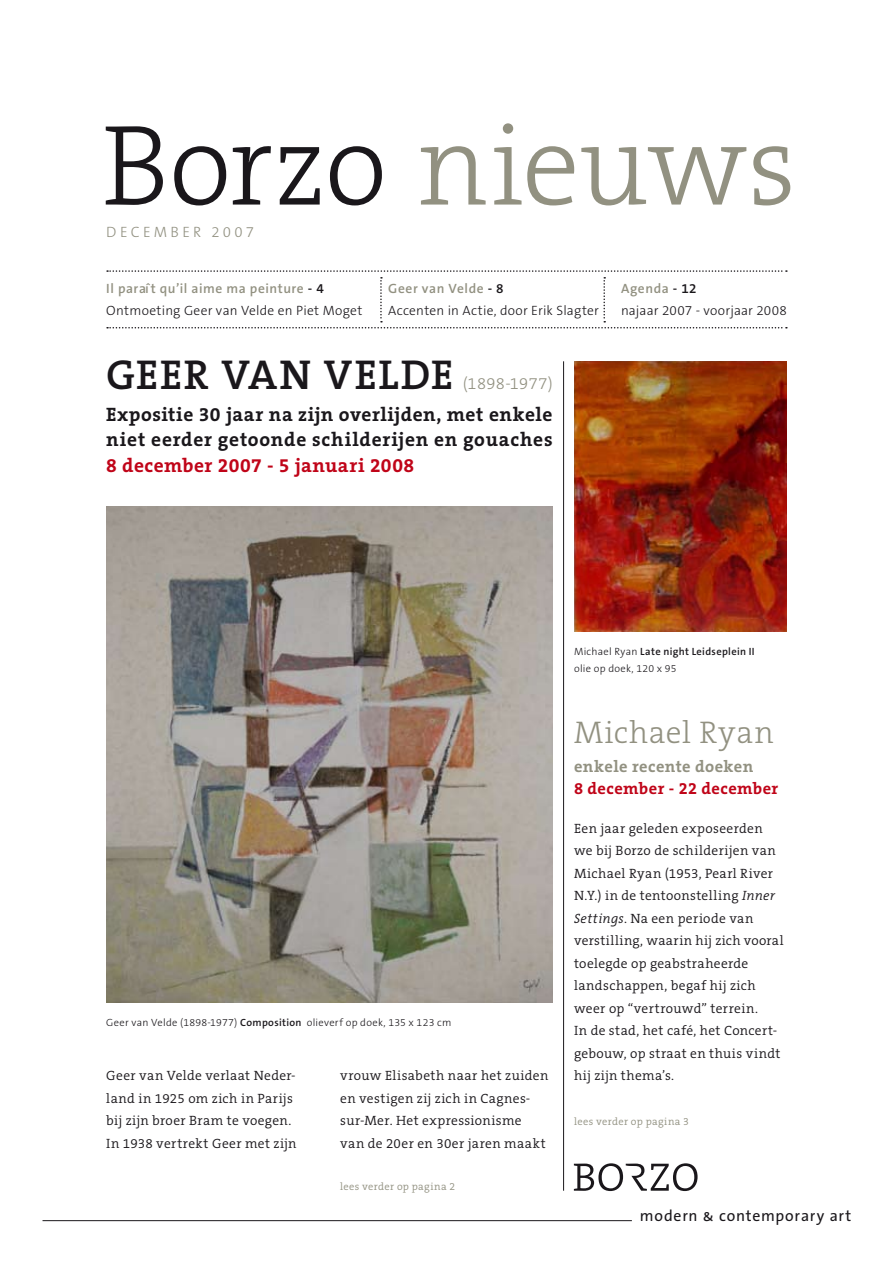
<style>
.page{position:relative;width:893px;height:1263px;background:#fff}
.page>*{position:absolute;margin:0;border:0;box-sizing:border-box;transform-origin:0 0}
.t1{font:300 115.5px "The Serif B3";letter-spacing:-.005em;color:#929181}
.t2{font:600 42px "The Serif B6";letter-spacing:.03em;color:#1a171b}
.t3{font:300 31.5px "The Serif B3";letter-spacing:.02em;color:#929181}
.t4{font:700 19.5px/25.5px "The Serif B7";letter-spacing:.03em;color:#1a171b}
.t5{font:700 19.5px "The Serif B7";letter-spacing:.02em;color:#c00418}
.t6{font:700 16.5px "The Serif B7";letter-spacing:.02em;color:#c00418}
.t7{font:700 16.5px "The Serif B7";letter-spacing:.02em;color:#929181}
.t8{font:300 16.5px "The Serif B3";letter-spacing:.025em;color:#929181}
.t9{font:15.75px "The Sans B5 Plain";letter-spacing:.05em;color:#1a171b}
.t10{font:300 15px "The Sans B3";letter-spacing:.215em;color:#929181}
.t11{font:300 13.5px/22.5px "The Serif B4";letter-spacing:.03em;color:#1a171b}
.t12{font:300 13.5px "The Sans B3";letter-spacing:.015em;color:#1a171b}
.t13{font:600 13.5px "The Sans B6";letter-spacing:.04em;color:#929181}
.t14{font:300 10.5px "The Sans B3";letter-spacing:.025em;color:#1a171b}
.t15{font:300 10.5px "The Serif B4";letter-spacing:.035em;color:#929181}
.t16{font:600 10.5px "The Sans B6";letter-spacing:.03em;color:#1a171b}
.s1{color:#1a171b}
.s2{font-family:"The Sans B3";font-weight:300}
.s3{font-family:"The Sans OT6";font-weight:600}
.s4{font-style:italic}
.s5{font-family:"The Sans Caps"}
</style>
<div class="page">
<svg style="left:574px;top:1163px;width:124px;height:28px"></svg>
<hr style="left:43px;top:1220px;width:589px;height:1px;background:#1a171b">
<svg style="left:107px;top:270px;width:680px;height:58px"></svg>
<hr style="left:563px;top:361px;width:1px;height:830px;background:#1a171b">
<img style="left:106px;top:506px;width:447px;height:496px">
<img style="left:574px;top:361px;width:213px;height:270px">
<h1 class="t1" style="left:102px;top:103px;width:696px"><span class="s1">Borzo</span> nieuws</h1>
<p class="t10" style="left:106px;top:224px;width:149px">DECEMBER 2007</p>
<p class="t13" style="left:106px;top:281px;width:219px">Il paraît qu’il aime ma peinture <span class="s1">- 4</span></p>
<p class="t12" style="left:106px;top:303px;width:258px">Ontmoeting Geer van Velde en Piet Moget</p>
<p class="t13" style="left:388px;top:281px;width:117px">Geer van Velde <span class="s1">- 8</span></p>
<p class="t12" style="left:388px;top:303px;width:212px">Accenten in Actie, door Erik Slagter</p>
<h2 class="t2" style="left:106px;top:353px;width:345px">GEER VAN VELDE</h2>
<p class="t8" style="left:463px;top:375px;width:92px">(1898-1977)</p>
<h3 class="t4" style="left:106px;top:402px;width:448px">Expositie 30 jaar na zijn overlijden, met enkele niet eerder getoonde schilderijen en gouaches</h3>
<h3 class="t5" style="left:106px;top:455px;width:309px">8 december 2007 - 5 januari 2008</h3>
<p class="t13" style="left:621px;top:281px;width:77px">Agenda <span class="s1">- 12</span></p>
<p class="t12" style="left:621px;top:303px;width:167px">najaar 2007 - voorjaar 2008</p>
<p class="t16" style="left:574px;top:646px;width:182px"><span class="s2">Michael Ryan</span> Late night Leidseplein II</p>
<p class="t14" style="left:574px;top:662px;width:104px">olie op doek, 120 x 95</p>
<p class="t14" style="left:106px;top:1017px;width:347px">Geer van Velde (1898-1977) <span class="s3">Composition</span> olieverf op doek, 135 x 123 cm</p>
<p class="t11" style="left:106px;top:1065px;width:192px">Geer van Velde verlaat Neder&shy;land in 1925 om zich in Parijs bij zijn broer Bram te voegen.<br>In 1938 vertrekt Geer met zijn</p>
<p class="t11" style="left:340px;top:1065px;width:210px">vrouw Elisabeth naar het zuiden en vestigen zij zich in Cagnes&shy;sur-Mer. Het expressionisme van de 20er en 30er jaren maakt</p>
<p class="t15" style="left:340px;top:1181px;width:116px">lees verder op pagina 2</p>
<h3 class="t3" style="left:574px;top:716px;width:201px">Michael Ryan</h3>
<p class="t7" style="left:574px;top:757px;width:181px">enkele recente doeken</p>
<p class="t6" style="left:574px;top:780px;width:206px">8 december - 22 december</p>
<p class="t11" style="left:574px;top:817px;width:211px">Een jaar geleden exposeerden we bij Borzo de schilderijen van<br>Michael Ryan (1953, Pearl River<br>N.Y.) in de tentoonstelling <span class="s4">Inner<br>Settings</span>. Na een periode van verstilling, waarin hij zich vooral toelegde op geabstraheerde landschappen, begaf hij zich weer op “vertrouwd” terrein.<br>In de stad, het café, het Concert&shy;gebouw, op straat en thuis vindt hij zijn thema’s.</p>
<p class="t15" style="left:574px;top:1116px;width:116px">lees verder op pagina 3</p>
<p class="t9" style="left:640px;top:1207px;width:213px">modern <span class="s5">&amp;</span> contemporary art</p>
</div>
